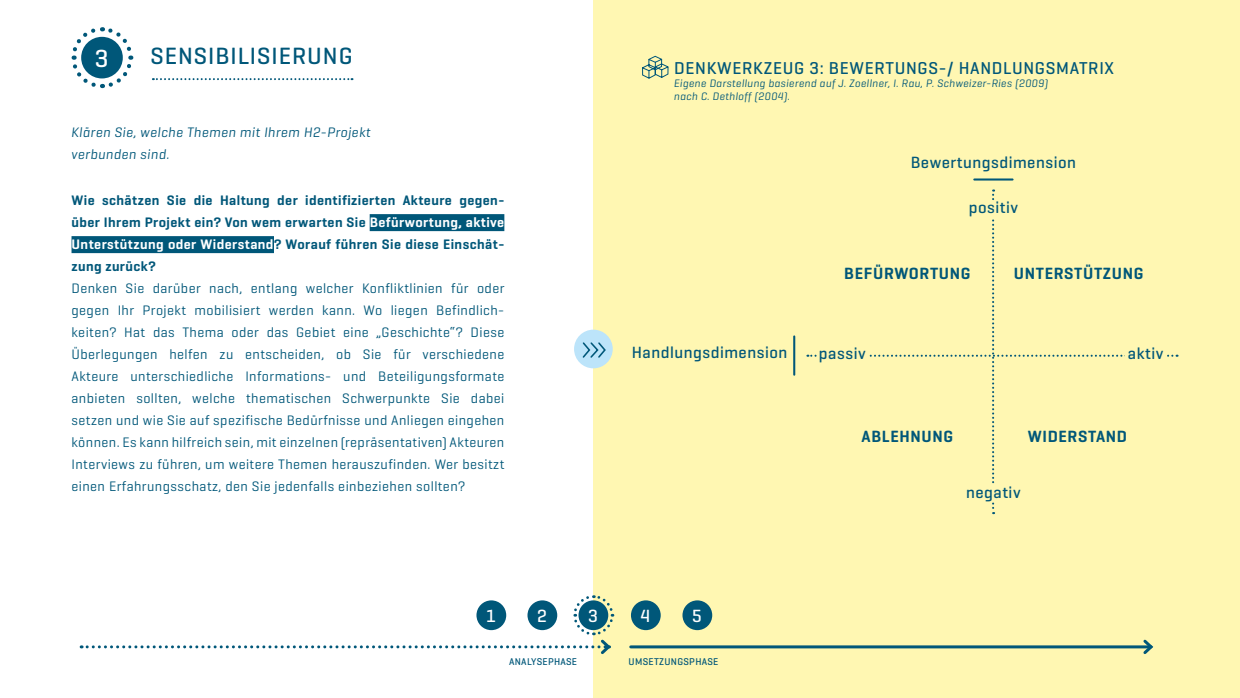
<style>
.page{position:relative;width:1240px;height:698px;background:#fff}
.page>*{position:absolute;margin:0;border:0;box-sizing:border-box;transform-origin:0 0}
.t1{font:500 25.2px "Geogrotesque";color:#fff}
.t2{font:500 24px "Geogrotesque";letter-spacing:.04em;color:#005779}
.t3{font:500 18px "Geogrotesque";color:#fff}
.t4{font:500 17.5px "Geogrotesque";letter-spacing:.04em;color:#005779}
.t5{font:500 16.6px "Geogrotesque";letter-spacing:.03em;color:#005779}
.t6{font:600 16.6px "Geogrotesque";letter-spacing:.04em;color:#005779}
.t7{font:14px/22px "Geogrotesque";letter-spacing:.03em;color:#005779;text-align:justify}
.t8{font:600 14px/22px "Geogrotesque";letter-spacing:.03em;color:#005779;text-align:justify}
.t9{font:italic 14px/22px "Geogrotesque";letter-spacing:.03em;color:#005779}
.t10{font:italic 11px/13.2px "Geogrotesque";letter-spacing:.03em;color:#005779}
.t11{font:500 10px "Geogrotesque";letter-spacing:.03em;color:#005779}
.s1{color:#fff}
</style>
<div class="page">
<div style="left:593px;top:0;width:647px;height:698px;background:#fff7b2"></div>
<div style="left:370px;top:214px;width:134px;height:17px;background:#005779"></div>
<div style="left:72px;top:236px;width:202px;height:17px;background:#005779"></div>
<div style="left:574px;top:330px;width:39px;height:38px;background:#bce4fa;border-radius:50%"></div>
<svg style="left:582px;top:342px;width:24px;height:16px"></svg>
<svg style="left:807px;top:189px;width:371px;height:325px"></svg>
<div style="left:817px;top:347px;width:50px;height:29px;background:#fff7b2"></div>
<div style="left:1125px;top:347px;width:41px;height:29px;background:#fff7b2"></div>
<div style="left:966px;top:201px;width:55px;height:17px;background:#fff7b2"></div>
<div style="left:954px;top:485px;width:79px;height:17px;background:#fff7b2"></div>
<hr style="left:793px;top:336px;width:2px;height:39px;background:#005779">
<hr style="left:974px;top:178px;width:39px;height:3px;background:#005779">
<div style="left:631px;top:600px;width:30px;height:30px;background:#005779;border-radius:50%"></div>
<div style="left:682px;top:600px;width:30px;height:30px;background:#005779;border-radius:50%"></div>
<svg style="left:642px;top:56px;width:27px;height:23px"></svg>
<svg style="left:71px;top:27px;width:63px;height:62px"></svg>
<div style="left:81px;top:37px;width:42px;height:41px;background:#005779;border-radius:50%"></div>
<svg style="left:153px;top:78px;width:200px;height:2px"></svg>
<svg style="left:81px;top:595px;width:534px;height:59px"></svg>
<hr style="left:631px;top:645px;width:520px;height:3px;background:#005779">
<svg style="left:1141px;top:639px;width:13px;height:15px"></svg>
<h1 class="t1" style="left:95px;top:43px;width:15px">3</h1>
<h2 class="t2" style="left:150px;top:41px;width:204px">SENSIBILISIERUNG</h2>
<p class="t9" style="left:72px;top:121px;width:301px">Klären Sie, welche Themen mit Ihrem H2-Projekt verbunden sind.</p>
<p class="t8" style="left:72px;top:189px;width:434px">Wie schätzen Sie die Haltung der identifizierten Akteure gegen&shy;über Ihrem Projekt ein? Von wem erwarten Sie <span class="s1">Befürwortung, aktive Unterstützung oder Widerstand</span>? Worauf führen Sie diese Einschät&shy;zung zurück?</p>
<p class="t7" style="left:72px;top:276px;width:435px">Denken Sie darüber nach, entlang welcher Konfliktlinien für oder gegen Ihr Projekt mobilisiert werden kann. Wo liegen Befindlich&shy;keiten? Hat das Thema oder das Gebiet eine „Geschichte“? Diese Überlegungen helfen zu entscheiden, ob Sie für verschiedene Akteure unterschiedliche Informations- und Beteiligungsformate anbieten sollten, welche thematischen Schwerpunkte Sie dabei setzen und wie Sie auf spezifische Bedürfnisse und Anliegen eingehen können. Es kann hilfreich sein, mit einzelnen (repräsentativen) Akteuren Interviews zu führen, um weitere Themen herauszufinden. Wer besitzt einen Erfahrungsschatz, den Sie jedenfalls einbeziehen sollten?</p>
<p class="t4" style="left:674px;top:57px;width:441px">DENKWERKZEUG 3: BEWERTUNGS-/ HANDLUNGSMATRIX</p>
<p class="t10" style="left:674px;top:77px;width:375px">Eigene Darstellung basierend auf J. Zoellner, I. Rau, P. Schweizer-Ries (2009) nach C. Dethloff (2004).</p>
<p class="t5" style="left:911px;top:152px;width:167px">Bewertungsdimension</p>
<p class="t5" style="left:969px;top:197px;width:51px">positiv</p>
<p class="t6" style="left:844px;top:263px;width:128px">BEFÜRWORTUNG</p>
<p class="t6" style="left:1014px;top:263px;width:131px">UNTERSTÜTZUNG</p>
<p class="t5" style="left:632px;top:342px;width:157px">Handlungsdimension</p>
<p class="t5" style="left:819px;top:343px;width:48px">passiv</p>
<p class="t5" style="left:1128px;top:343px;width:37px">aktiv</p>
<p class="t6" style="left:862px;top:426px;width:93px">ABLEHNUNG</p>
<p class="t6" style="left:1028px;top:426px;width:101px">WIDERSTAND</p>
<p class="t5" style="left:966px;top:482px;width:56px">negativ</p>
<p class="t3" style="left:486px;top:605px;width:11px">1</p>
<p class="t3" style="left:537px;top:605px;width:11px">2</p>
<p class="t3" style="left:588px;top:605px;width:11px">3</p>
<p class="t3" style="left:641px;top:605px;width:11px">4</p>
<p class="t3" style="left:692px;top:605px;width:11px">5</p>
<p class="t11" style="left:509px;top:656px;width:70px">ANALYSEPHASE</p>
<p class="t11" style="left:629px;top:656px;width:91px">UMSETZUNGSPHASE</p>
</div>
